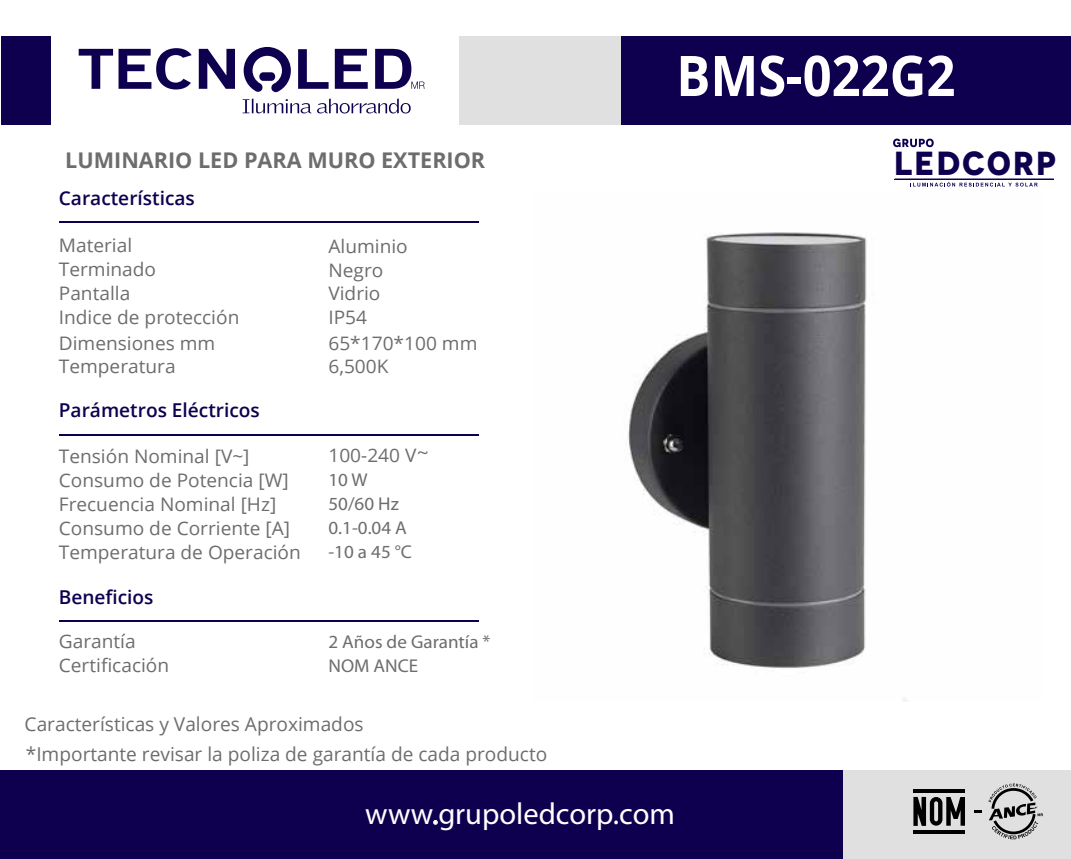
<style>
.page{position:relative;width:1071px;height:859px;background:#fff}
.page>*{position:absolute;margin:0;border:0;box-sizing:border-box;transform-origin:0 0}
.t1{font:700 56px "Open Sans";color:#fff;scale:.91 1}
.t2{font:700 33.25px "Novecento";letter-spacing:.05em;color:#0f004f}
.t3{font:30.45px "Myriad Pro";color:#fff}
.t4{font:700 21.7px "Open Sans";color:#6d6d6c}
.t5{font:19.07px/30.1px "Open Sans";color:#6d6d6d}
.t6{font:600 19.07px "Open Sans";color:#0f004f}
.t7{font:18.72px/24px "Open Sans";color:#6d6d6c}
.t8{font:18.55px/23.8px "Myriad Pro";color:#6d6d6c}
.t9{font:18.55px/23.8px "Open Sans";color:#6d6d6c}
</style>
<div class="page">
<div style="left:1px;top:36px;width:50px;height:88px;background:#0f004f"></div>
<div style="left:460px;top:36px;width:161px;height:88px;background:#e0e0e0"></div>
<div style="left:622px;top:36px;width:449px;height:88px;background:#0f004f"></div>
<hr style="left:59px;top:221px;width:420px;height:2px;background:#0f004f">
<hr style="left:59px;top:434px;width:420px;height:2px;background:#0f004f">
<hr style="left:59px;top:620px;width:420px;height:2px;background:#0f004f">
<div style="left:0;top:771px;width:844px;height:88px;background:#0f004f"></div>
<div style="left:844px;top:771px;width:227px;height:88px;background:#e0e0e0"></div>
<svg style="left:433px;top:820px;width:5px;height:4px"></svg>
<hr style="left:913px;top:790px;width:52px;height:3px;background:#000">
<hr style="left:913px;top:830px;width:52px;height:3px;background:#000">
<svg style="left:913px;top:797px;width:52px;height:29px"></svg>
<svg style="left:988px;top:783px;width:55px;height:56px"></svg>
<svg style="left:974px;top:810px;width:8px;height:3px"></svg>
<img style="left:628px;top:232px;width:278px;height:469px">
<svg style="left:79px;top:49px;width:34px;height:40px"></svg>
<svg style="left:199px;top:49px;width:36px;height:40px"></svg>
<svg style="left:298px;top:49px;width:31px;height:40px"></svg>
<svg style="left:335px;top:49px;width:33px;height:40px"></svg>
<svg style="left:375px;top:49px;width:50px;height:40px"></svg>
<svg style="left:119px;top:48px;width:73px;height:41px"></svg>
<svg style="left:244px;top:47px;width:47px;height:45px"></svg>
<svg style="left:243px;top:98px;width:68px;height:15px"></svg>
<svg style="left:317px;top:98px;width:94px;height:15px"></svg>
<svg style="left:913px;top:182px;width:125px;height:4px"></svg>
<hr style="left:895px;top:179px;width:159px;height:1px;background:#0f004f">
<svg style="left:893px;top:139px;width:41px;height:8px"></svg>
<h1 class="t1" style="left:676px;top:36px;width:308px">BMS-022G2</h1>
<p class="t4" style="left:65px;top:145px;width:421px">LUMINARIO LED PARA MURO EXTERIOR</p>
<p class="t6" style="left:59px;top:185px;width:138px">Características</p>
<p class="t7" style="left:59px;top:232px;width:182px">Material<br>Terminado<br>Pantalla<br>Indice de protección</p>
<p class="t7" style="left:59px;top:353px;width:118px">Temperatura</p>
<p class="t7" style="left:59px;top:330px;width:158px">Dimensiones mm</p>
<p class="t6" style="left:59px;top:397px;width:203px">Parámetros Eléctricos</p>
<p class="t7" style="left:59px;top:444px;width:244px">Tensión Nominal [V~]<br>Consumo de Potencia [W]<br>Frecuencia Nominal [Hz]<br>Consumo de Corriente [A]<br>Temperatura de Operación</p>
<p class="t6" style="left:59px;top:584px;width:96px">Beneficios</p>
<p class="t7" style="left:59px;top:629px;width:112px">Garantía<br>Certificación</p>
<p class="t9" style="left:328px;top:234px;width:81px">Aluminio<br>Negro<br>Vidrio<br>IP54</p>
<p class="t9" style="left:328px;top:354px;width:62px">6,500K</p>
<p class="t9" style="left:328px;top:331px;width:151px">65*170*100 mm</p>
<p class="t9" style="left:328px;top:443px;width:90px">100-240 V</p>
<p class="t8" style="left:328px;top:468px;width:85px">10W<br>50/60 Hz<br>0.1-0.04 A -10 a 45 °C</p>
<p class="t8" style="left:417px;top:439px;width:13px">~</p>
<p class="t8" style="left:328px;top:629px;width:164px">2 Años de Garantía *<br>NOM ANCE</p>
<p class="t5" style="left:25px;top:708px;width:524px">Características y Valores Aproximados<br>*Importante revisar la poliza de garantía de cada producto</p>
<h3 class="t3" style="left:365px;top:795px;width:311px">www.grupoledcorp.com</h3>
<h2 class="t2" style="left:894px;top:142px;width:164px">LEDCORP</h2>
</div>
